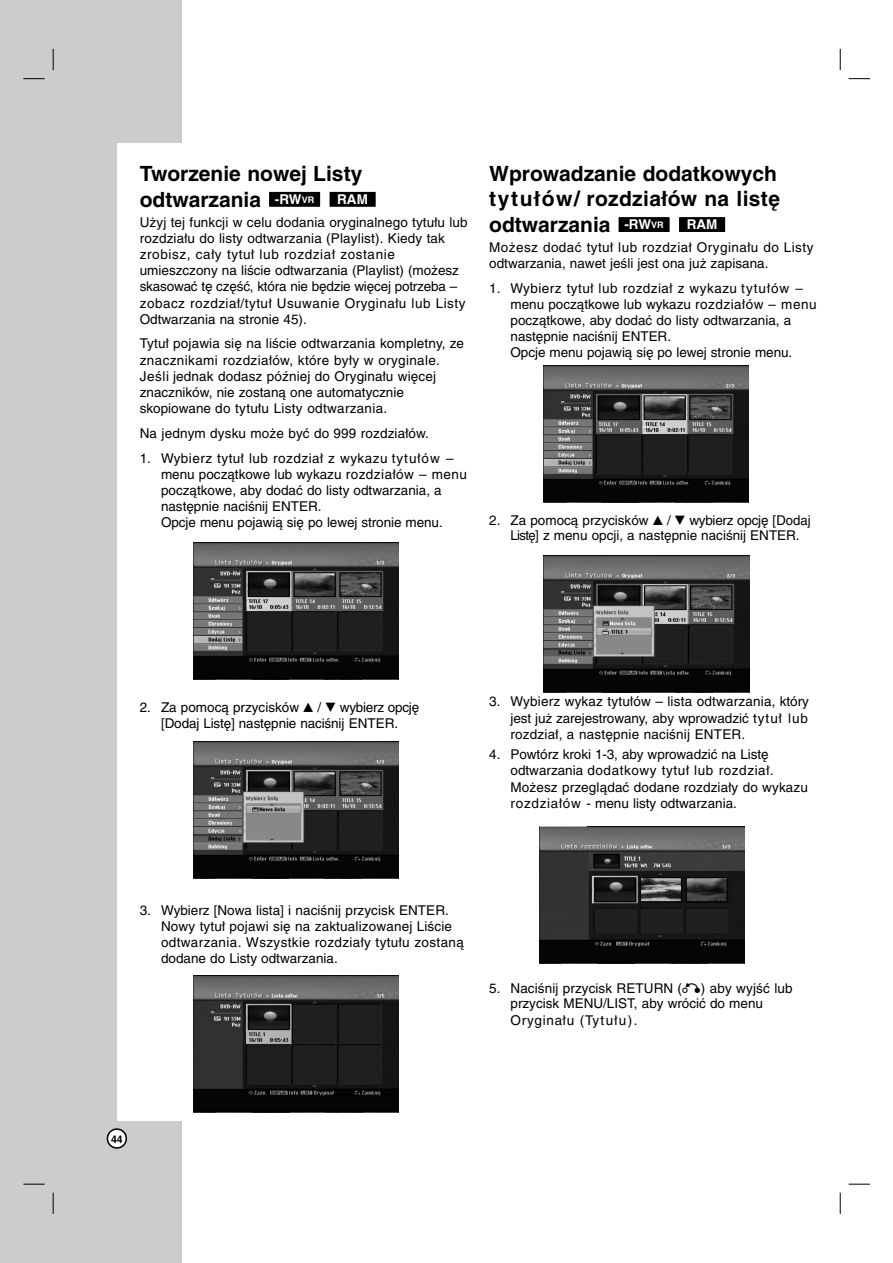
<style>
.page{position:relative;width:893px;height:1263px;background:#fff}
.page>*{position:absolute;margin:0;border:0;box-sizing:border-box;transform-origin:0 0}
.t1{font:700 21px/25.8px "Helvetica CE";color:#000}
.t2{font:13.5px/16.2px "Helvetica CE";letter-spacing:.005em;color:#000}
.t3{font:13.5px/16.2px "Helvetica CE";letter-spacing:.035em;color:#000}
.t4{font:700 13.5px "Helvetica CE";color:#fff}
.t5{font:700 10.5px "Helvetica CE";color:#000}
.s1{font-size:9px}
.s2{font-family:"Sony PS Common"}
</style>
<div class="page">
<div style="left:0;top:0;width:181px;height:1263px;background:#ccc"></div>
<div style="left:117px;top:143px;width:139px;height:978px;background:#fff"></div>
<svg style="left:107px;top:1128px;width:20px;height:21px"></svg>
<svg style="left:53px;top:49px;width:1px;height:21px"></svg>
<svg style="left:839px;top:49px;width:1px;height:21px"></svg>
<svg style="left:53px;top:1193px;width:1px;height:21px"></svg>
<svg style="left:839px;top:1193px;width:1px;height:21px"></svg>
<svg style="left:23px;top:78px;width:22px;height:1px"></svg>
<svg style="left:848px;top:78px;width:22px;height:1px"></svg>
<svg style="left:23px;top:1184px;width:22px;height:1px"></svg>
<svg style="left:848px;top:1184px;width:22px;height:1px"></svg>
<div style="left:679px;top:217px;width:46px;height:15px;background:#000"></div>
<div style="left:618px;top:217px;width:51px;height:15px;background:#000"></div>
<div style="left:329px;top:192px;width:46px;height:15px;background:#000"></div>
<div style="left:269px;top:192px;width:51px;height:15px;background:#000"></div>
<img style="left:194px;top:542px;width:205px;height:137px">
<img style="left:543px;top:365px;width:205px;height:137px">
<img style="left:194px;top:742px;width:205px;height:137px">
<img style="left:543px;top:555px;width:206px;height:137px">
<img style="left:539px;top:826px;width:205px;height:137px">
<img style="left:194px;top:976px;width:205px;height:137px">
<h1 class="t1" style="left:140px;top:162px;width:224px;line-height:26.2px">Tworzenie nowej Listy odtwarzania</h1>
<p class="t2" style="left:140px;top:215px;width:329px">Użyj tej funkcji w celu dodania oryginalnego tytułu lub rozdziału do listy odtwarzania (Playlist). Kiedy tak zrobisz, cały tytuł lub rozdział zostanie umieszczony na liście odtwarzania (Playlist) (możesz skasować tę część, która nie będzie więcej potrzeba – zobacz rozdział/tytuł Usuwanie Oryginału lub Listy Odtwarzania na stronie 45).</p>
<p class="t2" style="left:140px;top:337px;width:326px">Tytuł pojawia się na liście odtwarzania kompletny, ze znacznikami rozdziałów, które były w oryginale.<br>Jeśli jednak dodasz później do Oryginału więcej znaczników, nie zostaną one automatycznie skopiowane do tytułu Listy odtwarzania.</p>
<p class="t2" style="left:140px;top:427px;width:291px">Na jednym dysku może być do 999 rozdziałów.</p>
<p class="t2" style="left:161px;top:451px;width:307px;text-indent:-21px">1. Wybierz tytuł lub rozdział z wykazu tytułów – menu początkowe lub wykazu rozdziałów – menu początkowe, aby dodać do listy odtwarzania, a następnie naciśnij ENTER.<br>Opcje menu pojawią się po lewej stronie menu.</p>
<p class="t4" style="left:275px;top:194px;width:41px">-RW<span class="s1">VR</span></p>
<p class="t4" style="left:337px;top:194px;width:32px">RAM</p>
<h1 class="t1" style="left:489px;top:163px;width:292px">Wprowadzanie dodatkowych tytułów/ rozdziałów na listę odtwarzania</h1>
<p class="t3" style="left:489px;top:240px;width:326px">Możesz dodać tytuł lub rozdział Oryginału do Listy odtwarzania, nawet jeśli jest ona już zapisana.</p>
<p class="t2" style="left:510px;top:281px;width:307px;text-indent:-21px">1. Wybierz tytuł lub rozdział z wykazu tytułów – menu początkowe lub wykazu rozdziałów – menu początkowe, aby dodać do listy odtwarzania, a następnie naciśnij ENTER.<br>Opcje menu pojawią się po lewej stronie menu.</p>
<p class="t4" style="left:624px;top:220px;width:41px">-RW<span class="s1">VR</span></p>
<p class="t4" style="left:686px;top:220px;width:32px">RAM</p>
<p class="t2" style="left:510px;top:514px;width:301px;line-height:15.5px;text-indent:-21px">2. Za pomocą przycisków <span class="s2">v</span> / <span class="s2">V</span> wybierz opcję [Dodaj<br>Listę] z menu opcji, a następnie naciśnij ENTER.</p>
<p class="t2" style="left:140px;top:701px;width:281px;line-height:15.5px;text-align:center">2. Za pomocą przycisków <span class="s2">v</span> / <span class="s2">V</span> wybierz opcję [Dodaj Listę] następnie naciśnij ENTER.</p>
<p class="t2" style="left:510px;top:695px;width:300px;text-align:justify;text-indent:-21px">3. Wybierz wykaz tytułów – lista odtwarzania, który jest już zarejestrowany, aby wprowadzić tytuł lub rozdział, a następnie naciśnij ENTER.</p>
<p class="t2" style="left:510px;top:748px;width:299px;text-indent:-21px">4. Powtórz kroki 1-3, aby wprowadzić na Listę odtwarzania dodatkowy tytuł lub rozdział.<br>Możesz przeglądać dodane rozdziały do wykazu rozdziałów - menu listy odtwarzania.</p>
<p class="t2" style="left:161px;top:903px;width:304px;text-indent:-21px">3. Wybierz [Nowa lista] i naciśnij przycisk ENTER.<br>Nowy tytuł pojawi się na zaktualizowanej Liście odtwarzania. Wszystkie rozdziały tytułu zostaną dodane do Listy odtwarzania.</p>
<p class="t2" style="left:510px;top:982px;width:284px;text-indent:-21px">5. Naciśnij przycisk RETURN (<span class="s2">O</span>) aby wyjść lub przycisk MENU/LIST, aby wrócić do menu<br>Oryginału (Tytułu).</p>
<p class="t5" style="left:111px;top:1135px;width:13px">44</p>
</div>
